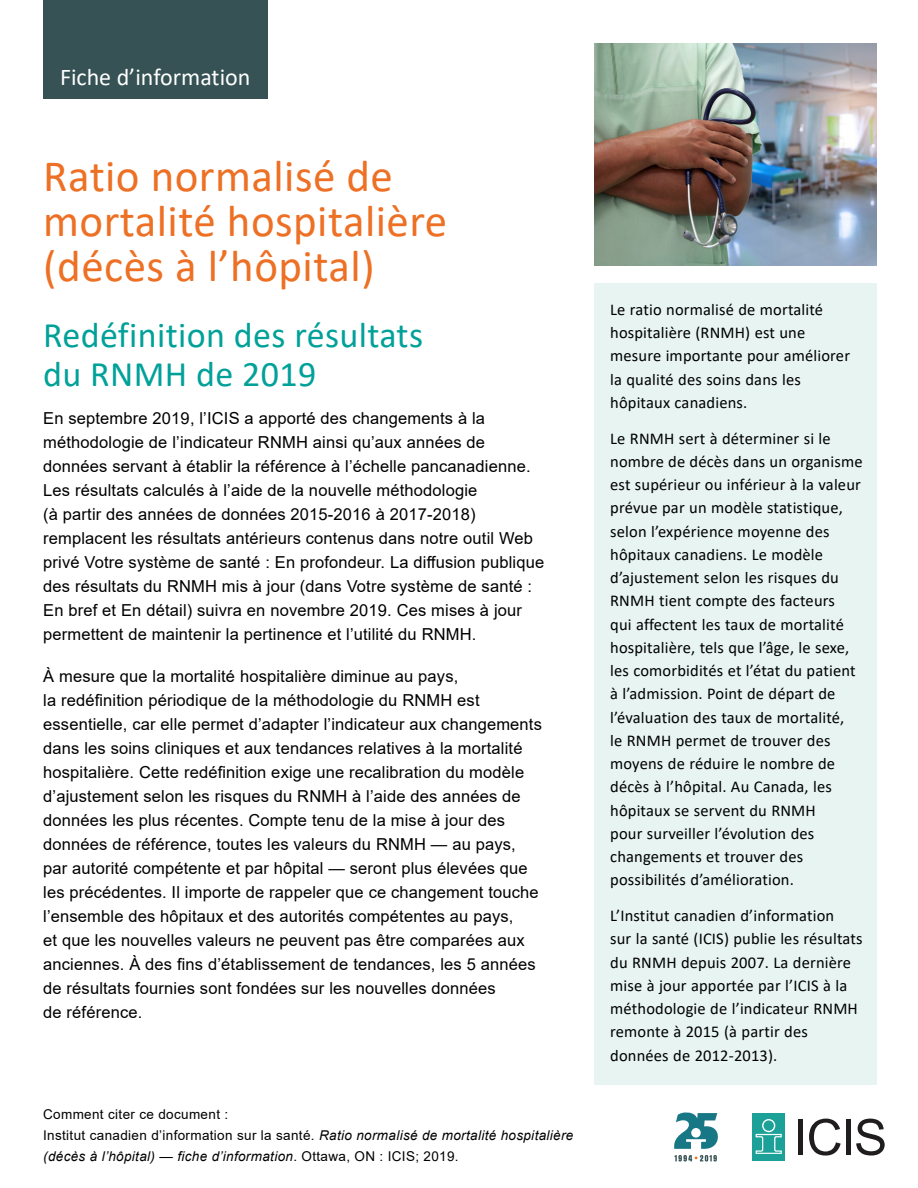
<style>
.page{position:relative;width:918px;height:1188px;background:#fff}
.page>*{position:absolute;margin:0;border:0;box-sizing:border-box;transform-origin:0 0}
.t1{font:45px/45px "Calibri";letter-spacing:.01em;color:#ed7024}
.t2{font:36px/39px "Calibri";letter-spacing:.01em;color:#00a199}
.t3{font:24px "Calibri";color:#fff}
.body{font:16.5px/24px "Arial";letter-spacing:.01em;color:#000}
.sidebar_body{font:16.5px/23.2px "Calibri";letter-spacing:.01em;color:#000}
.copyright{font:italic 13.5px/21px "Arial";letter-spacing:.025em;color:#000}
.copyright-2{font:13.5px "Arial";letter-spacing:.025em;color:#000}
.s1{font-style:normal}
</style>
<div class="page">
<img style="left:594px;top:43px;width:283px;height:222px">
<svg style="left:674px;top:1112px;width:44px;height:37px"></svg>
<svg style="left:675px;top:1155px;width:42px;height:7px"></svg>
<div style="left:43px;top:0;width:224px;height:98px;background:#365254"></div>
<div style="left:753px;top:1114px;width:32px;height:47px;background:#1ca199"></div>
<svg style="left:756px;top:1119px;width:26px;height:35px"></svg>
<hr style="left:799px;top:1119px;width:4px;height:36px;background:#201d1e">
<svg style="left:809px;top:1119px;width:32px;height:37px"></svg>
<div style="left:846px;top:1119px;width:5px;height:36px;background:#201d1e"></div>
<svg style="left:856px;top:1119px;width:29px;height:37px"></svg>
<div style="left:594px;top:283px;width:283px;height:801px;background:#e7f4f1"></div>
<h1 class="t3" style="left:60px;top:61px;width:192px">Fiche d’information</h1>
<h1 class="t1" style="left:43px;top:153px;width:406px">Ratio normalisé de mortalité hospitalière (décès à l’hôpital)</h1>
<h2 class="t2" style="left:43px;top:315px;width:381px">Redéfinition des résultats du RNMH de 2019</h2>
<p class="body" style="left:43px;top:406px;width:503px">En septembre 2019, l’ICIS a apporté des changements à la méthodologie de l’indicateur RNMH ainsi qu’aux années de données servant à établir la référence à l’échelle pancanadienne.<br>Les résultats calculés à l’aide de la nouvelle méthodologie<br>(à partir des années de données 2015-2016 à 2017-2018) remplacent les résultats antérieurs contenus dans notre outil Web privé Votre système de santé : En profondeur. La diffusion publique des résultats du RNMH mis à jour (dans Votre système de santé :<br>En bref et En détail) suivra en novembre 2019. Ces mises à jour permettent de maintenir la pertinence et l’utilité du RNMH.</p>
<p class="body" style="left:43px;top:664px;width:500px">À mesure que la mortalité hospitalière diminue au pays,<br>la redéfinition périodique de la méthodologie du RNMH est essentielle, car elle permet d’adapter l’indicateur aux changements dans les soins cliniques et aux tendances relatives à la mortalité hospitalière. Cette redéfinition exige une recalibration du modèle d’ajustement selon les risques du RNMH à l’aide des années de données les plus récentes. Compte tenu de la mise à jour des données de référence, toutes les valeurs du RNMH — au pays, par autorité compétente et par hôpital — seront plus élevées que les précédentes. Il importe de rappeler que ce changement touche l’ensemble des hôpitaux et des autorités compétentes au pays,<br>et que les nouvelles valeurs ne peuvent pas être comparées aux anciennes. À des fins d’établissement de tendances, les 5 années de résultats fournies sont fondées sur les nouvelles données<br>de référence.</p>
<p class="copyright-2" style="left:43px;top:1105px;width:187px">Comment citer ce document :</p>
<p class="copyright" style="left:43px;top:1125px;width:532px"><span class="s1">Institut canadien d’information sur la santé.</span> Ratio normalisé de mortalité hospitalière (décès à l’hôpital) — fiche d’information<span class="s1">. Ottawa, ON : ICIS; 2019.</span></p>
<p class="sidebar_body" style="left:610px;top:297px;width:241px">Le ratio normalisé de mortalité hospitalière (RNMH) est une mesure importante pour améliorer la qualité des soins dans les hôpitaux canadiens.</p>
<p class="sidebar_body" style="left:610px;top:426px;width:254px">Le RNMH sert à déterminer si le nombre de décès dans un organisme est supérieur ou inférieur à la valeur prévue par un modèle statistique, selon l’expérience moyenne des hôpitaux canadiens. Le modèle d’ajustement selon les risques du<br>RNMH tient compte des facteurs<br>qui affectent les taux de mortalité hospitalière, tels que l’âge, le sexe, les comorbidités et l’état du patient à l’admission. Point de départ de l’évaluation des taux de mortalité,<br>le RNMH permet de trouver des moyens de réduire le nombre de décès à l’hôpital. Au Canada, les hôpitaux se servent du RNMH<br>pour surveiller l’évolution des changements et trouver des possibilités d’amélioration.</p>
<p class="sidebar_body" style="left:610px;top:904px;width:254px">L’Institut canadien d’information<br>sur la santé (ICIS) publie les résultats du RNMH depuis 2007. La dernière mise à jour apportée par l’ICIS à la méthodologie de l’indicateur RNMH remonte à 2015 (à partir des données de 2012-2013).</p>
</div>
